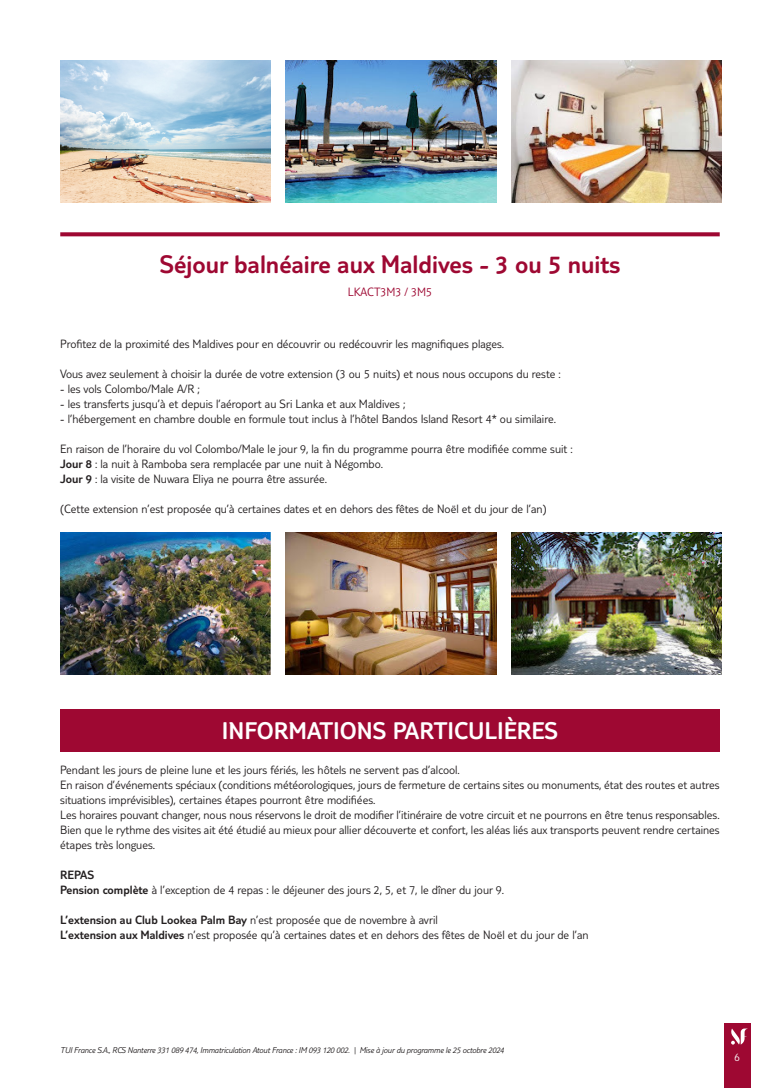
<style>
.page{position:relative;width:780px;height:1088px;background:#fff}
.page>*{position:absolute;margin:0;border:0;box-sizing:border-box;transform-origin:0 0}
.t1{font:300 26.25px "TUI Type";color:#9e0832}
.t2{font:300 25px "TUI Type";color:#fff}
.t3{font:300 12.5px/15px "TUI Type";color:#231f20}
.t4{font:300 12.5px "TUI Type";color:#9e0832}
.t5{font:300 11.25px "TUI Type";color:#fff}
.t6{font:italic 300 8.75px "TUI Type";letter-spacing:-.02em;color:#231f20}
.s1{font-style:inherit}
</style>
<div class="page">
<div style="left:724px;top:1023px;width:26px;height:65px;background:#9e0832"></div>
<svg style="left:731px;top:1028px;width:17px;height:16px"></svg>
<svg style="left:60px;top:232px;width:659px;height:4px;background:#a51a41"></svg>
<img style="left:60px;top:60px;width:210px;height:142px">
<img style="left:286px;top:60px;width:210px;height:142px">
<img style="left:511px;top:60px;width:210px;height:142px">
<img style="left:60px;top:532px;width:210px;height:142px">
<img style="left:286px;top:532px;width:210px;height:142px">
<img style="left:511px;top:532px;width:210px;height:142px">
<div style="left:60px;top:709px;width:659px;height:43px;background:#9e0832"></div>
<h1 class="t1" style="left:160px;top:249px;width:462px">Séjour balnéaire aux Maldives - 3 ou 5 nuits</h1>
<p class="t4" style="left:348px;top:285px;width:86px">LKACT3M3 / 3M5</p>
<p class="t3" style="left:60px;top:336px;width:445px">Profitez de la proximité des Maldives pour en découvrir ou redécouvrir les magnifiques plages.</p>
<p class="t3" style="left:60px;top:366px;width:502px">Vous avez seulement à choisir la durée de votre extension (3 ou 5 nuits) et nous nous occupons du reste :</p>
<p class="t3" style="left:60px;top:381px;width:141px">- les vols Colombo/Male A/R ;</p>
<p class="t3" style="left:60px;top:396px;width:346px">- les transferts jusqu’à et depuis l’aéroport au Sri Lanka et aux Maldives ;</p>
<p class="t3" style="left:60px;top:411px;width:497px">- l’hébergement en chambre double en formule tout inclus à l’hôtel Bandos Island Resort 4* ou similaire.</p>
<p class="t3" style="left:60px;top:441px;width:514px">En raison de l’horaire du vol Colombo/Male le jour 9, la fin du programme pourra être modifiée comme suit :<br><span class="s1">Jour 8</span> : la nuit à Ramboba sera remplacée par une nuit à Négombo.<br><span class="s1">Jour 9</span> : la visite de Nuwara Eliya ne pourra être assurée.</p>
<p class="t3" style="left:60px;top:501px;width:488px">(Cette extension n’est proposée qu’à certaines dates et en dehors des fêtes de Noël et du jour de l’an)</p>
<h2 class="t2" style="left:222px;top:716px;width:337px">INFORMATIONS PARTICULIÈRES</h2>
<p class="t3" style="left:60px;top:762px;width:661px">Pendant les jours de pleine lune et les jours fériés, les hôtels ne servent pas d’alcool.<br>En raison d’événements spéciaux (conditions météorologiques, jours de fermeture de certains sites ou monuments, état des routes et autres situations imprévisibles), certaines étapes pourront être modifiées.<br>Les horaires pouvant changer, nous nous réservons le droit de modifier l’itinéraire de votre circuit et ne pourrons en être tenus responsables.<br>Bien que le rythme des visites ait été étudié au mieux pour allier découverte et confort, les aléas liés aux transports peuvent rendre certaines étapes très longues.</p>
<p class="t3" style="left:60px;top:867px;width:445px"><span class="s1">REPAS<br>Pension complète</span> à l’exception de 4 repas : le déjeuner des jours 2, 5, et 7, le dîner du jour 9.</p>
<p class="t3" style="left:60px;top:912px;width:530px"><span class="s1">L’extension au Club Lookea Palm Bay</span> n’est proposée que de novembre à avril<br><span class="s1">L’extension aux Maldives</span> n’est proposée qu’à certaines dates et en dehors des fêtes de Noël et du jour de l’an</p>
<p class="t6" style="left:60px;top:1045px;width:445px">TUI France S.A., RCS Nanterre 331 089 474, Immatriculation Atout France : IM 093 120 002. | Mise à jour du programme le 25 octobre 2024</p>
<p class="t5" style="left:734px;top:1050px;width:7px">6</p>
</div>
